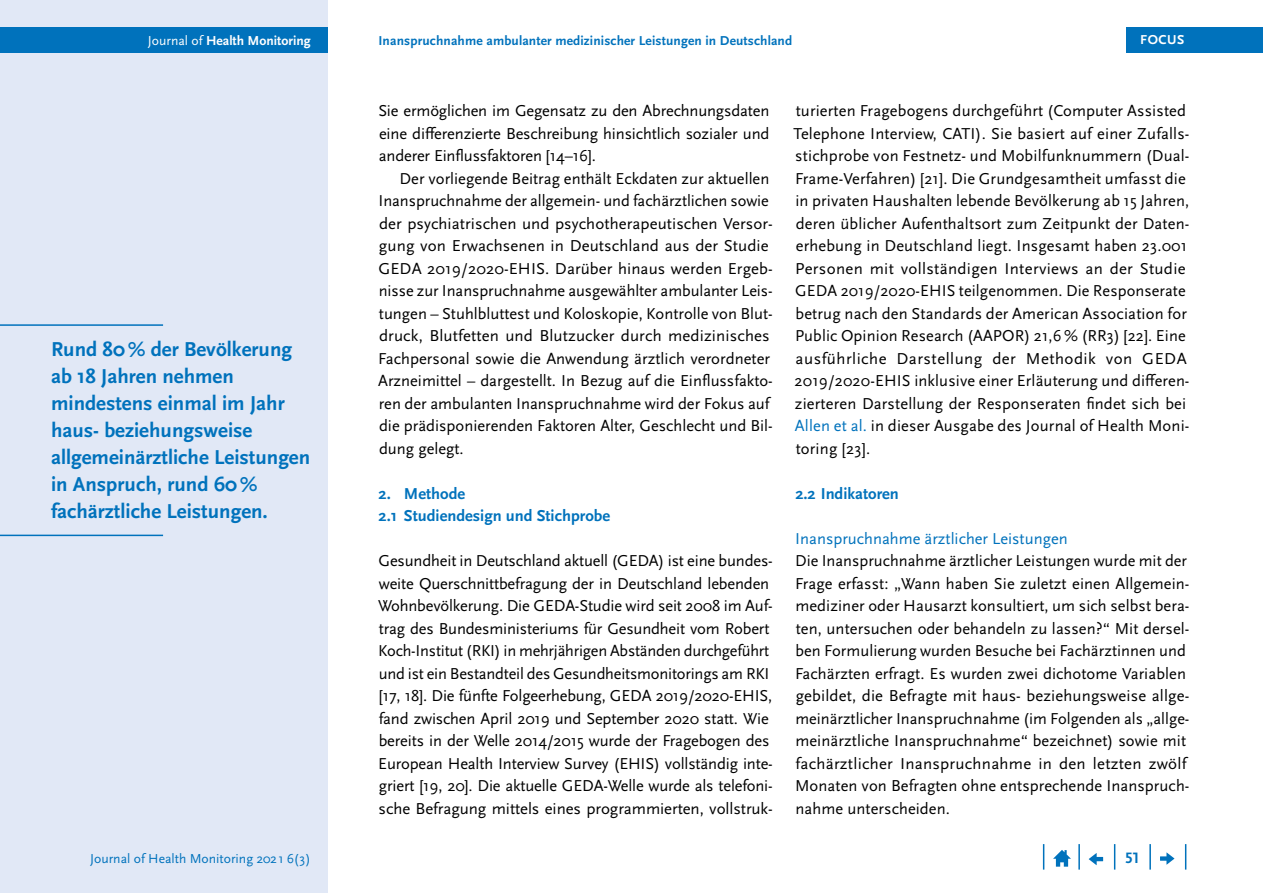
<style>
.page{position:relative;width:1263px;height:893px;background:#fff}
.page>*{position:absolute;margin:0;border:0;box-sizing:border-box;transform-origin:0 0}
.t1{font:700 21px/27px "Scala Sans Pro";color:#0072bc}
.Copy{font:16.5px/22.5px "Scala Sans Pro";letter-spacing:.005em;color:#000}
.Copy_Einzug{font:16.5px/22.5px "Scala Sans Pro";color:#000;text-align:justify}
.t2{font:700 16.5px "Scala Sans Pro";color:#0072bc}
.t3{font:16.5px "Scala Sans Pro";color:#0072bc}
.t4{font:700 15.75px "Scala Sans Pro";color:#0072bc}
.t5{font:13.65px "Scala Sans Pro";color:#0072bc}
.t6{font:700 13.65px "Scala Sans Pro";color:#fff}
.t7{font:700 13.5px "Scala Sans Pro";letter-spacing:.01em;color:#0072bc}
.t8{font:700 13.5px "Scala Sans Pro";letter-spacing:.04em;color:#fff}
.s1{font-weight:400}
.s2{color:#0072bc}
</style>
<div class="page">
<div style="left:0;top:0;width:327px;height:893px;background:#e1e8f6"></div>
<div style="left:0;top:28px;width:327px;height:25px;background:#0072bc"></div>
<svg style="left:1185px;top:844px;width:1px;height:26px"></svg>
<hr style="left:1149px;top:844px;width:2px;height:26px;background:#0072bc">
<svg style="left:1114px;top:844px;width:1px;height:26px"></svg>
<hr style="left:1078px;top:844px;width:2px;height:26px;background:#0072bc">
<svg style="left:1043px;top:844px;width:1px;height:26px"></svg>
<svg style="left:1053px;top:850px;width:18px;height:17px"></svg>
<svg style="left:1089px;top:853px;width:14px;height:12px"></svg>
<svg style="left:1160px;top:852px;width:14px;height:13px"></svg>
<div style="left:1126px;top:28px;width:137px;height:25px;background:#0072bc"></div>
<hr style="left:0;top:324px;width:163px;height:2px;background:#0072bc">
<hr style="left:0;top:535px;width:163px;height:1px;background:#0072bc">
<p class="t6" style="left:148px;top:33px;width:164px"><span class="s1">Journal of</span> Health Monitoring</p>
<p class="t7" style="left:378px;top:33px;width:415px">Inanspruchnahme ambulanter medizinischer Leistungen in Deutschland</p>
<p class="t8" style="left:1140px;top:32px;width:46px">FOCUS</p>
<p class="t1" style="left:51px;top:335px;width:261px">Rund 80% der Bevölkerung ab 18 Jahren nehmen mindestens einmal im Jahr haus- beziehungsweise allgemeinärztliche Leistungen in Anspruch, rund 60% fachärztliche Leistungen.</p>
<p class="Copy_Einzug" style="left:378px;top:99px;width:393px">Sie ermöglichen im Gegensatz zu den Abrechnungsdaten eine differenzierte Beschreibung hinsichtlich sozialer und anderer Einflussfaktoren [14–16].</p>
<p class="Copy_Einzug" style="left:378px;top:167px;width:396px;text-align:left;text-indent:21px">Der vorliegende Beitrag enthält Eckdaten zur aktuellen Inanspruchnahme der allgemein- und fachärztlichen sowie der psychiatrischen und psychotherapeutischen Versor&shy;gung von Erwachsenen in Deutschland aus der Studie GEDA 2019/2020-EHIS. Darüber hinaus werden Ergeb&shy;nisse zur Inanspruchnahme ausgewählter ambulanter Leis&shy;tungen – Stuhlbluttest und Koloskopie, Kontrolle von Blut&shy;druck, Blutfetten und Blutzucker durch medizinisches Fachpersonal sowie die Anwendung ärztlich verordneter Arzneimittel – dargestellt. In Bezug auf die Einflussfakto&shy;ren der ambulanten Inanspruchnahme wird der Fokus auf die prädisponierenden Faktoren Alter, Geschlecht und Bil&shy;dung gelegt.</p>
<h1 class="t2" style="left:379px;top:483px;width:88px">2. Methode</h1>
<h2 class="t2" style="left:379px;top:506px;width:233px">2.1 Studiendesign und Stichprobe</h2>
<p class="Copy" style="left:378px;top:549px;width:396px">Gesundheit in Deutschland aktuell (GEDA) ist eine bundes&shy;weite Querschnittbefragung der in Deutschland lebenden Wohnbevölkerung. Die GEDA-Studie wird seit 2008 im Auf&shy;trag des Bundesministeriums für Gesundheit vom Robert Koch-Institut (RKI) in mehrjährigen Abständen durchgeführt und ist ein Bestandteil des Gesundheitsmonitorings am RKI [17, 18]. Die fünfte Folgeerhebung, GEDA 2019/2020-EHIS, fand zwischen April 2019 und September 2020 statt. Wie bereits in der Welle 2014/2015 wurde der Fragebogen des European Health Interview Survey (EHIS) vollständig inte&shy;griert [19, 20]. Die aktuelle GEDA-Welle wurde als telefoni&shy;sche Befragung mittels eines programmierten, vollstruk-</p>
<p class="Copy" style="left:794px;top:99px;width:397px">turierten Fragebogens durchgeführt (Computer Assisted Telephone Interview, CATI). Sie basiert auf einer Zufalls&shy;stichprobe von Festnetz- und Mobilfunknummern (Dual-Frame-Verfahren) [21]. Die Grundgesamtheit umfasst die in privaten Haushalten lebende Bevölkerung ab 15 Jahren, deren üblicher Aufenthaltsort zum Zeitpunkt der Daten&shy;erhebung in Deutschland liegt. Insgesamt haben 23.001<br>Personen mit vollständigen Interviews an der Studie GEDA 2019/2020-EHIS teilgenommen. Die Responserate betrug nach den Standards der American Association for Public Opinion Research (AAPOR) 21,6% (RR3) [22]. Eine ausführliche Darstellung der Methodik von GEDA 2019/2020-EHIS inklusive einer Erläuterung und differen&shy;zierteren Darstellung der Responseraten findet sich bei <span class="s2">Allen et al.</span> in dieser Ausgabe des Journal of Health Moni&shy;toring [23].</p>
<h2 class="t2" style="left:795px;top:483px;width:105px">2.2 Indikatoren</h2>
<h3 class="t3" style="left:795px;top:529px;width:274px">Inanspruchnahme ärztlicher Leistungen</h3>
<p class="Copy" style="left:795px;top:549px;width:396px">Die Inanspruchnahme ärztlicher Leistungen wurde mit der Frage erfasst: „Wann haben Sie zuletzt einen Allgemein&shy;mediziner oder Hausarzt konsultiert, um sich selbst bera&shy;ten, untersuchen oder behandeln zu lassen?“ Mit dersel&shy;ben Formulierung wurden Besuche bei Fachärztinnen und Fachärzten erfragt. Es wurden zwei dichotome Variablen gebildet, die Befragte mit haus- beziehungsweise allge&shy;meinärztlicher Inanspruchnahme (im Folgenden als „allge&shy;meinärztliche Inanspruchnahme“ bezeichnet) sowie mit fachärztlicher Inanspruchnahme in den letzten zwölf Monaten von Befragten ohne entsprechende Inanspruch&shy;nahme unterscheiden.</p>
<p class="t5" style="left:90px;top:850px;width:222px">Journal of Health Monitoring 2021 6(3)</p>
<p class="t4" style="left:1125px;top:849px;width:16px">51</p>
</div>
